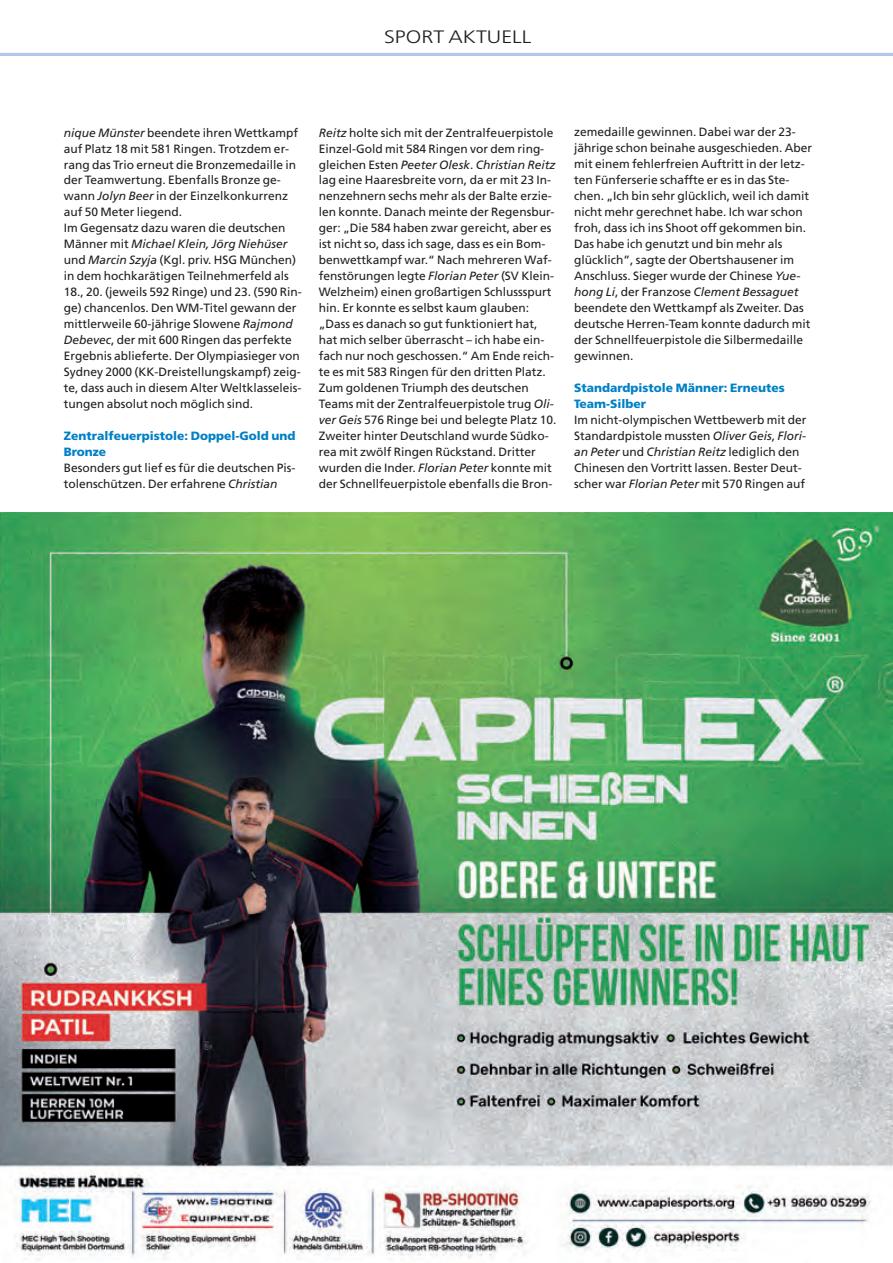
<style>
.page{position:relative;width:893px;height:1263px;background:#fff}
.page>*{position:absolute;margin:0;border:0;box-sizing:border-box;transform-origin:0 0}
.t1{font:300 18px "Frutiger LT";color:#231f20;scale:1.2 1}
.t2{font:12px/15.9px "Frutiger LT";color:#231f20}
.t3{font:900 12px/15.9px "Frutiger LT";color:#0080c5}
.s1{font-style:italic}
</style>
<div class="page">
<hr style="left:0;top:53px;width:893px;height:3px;background:#b3c8e6">
<img style="left:0;top:512px;width:893px;height:748px">
<h1 class="t1" style="left:384px;top:30px;width:124px">SPORT AKTUELL</h1>
<p class="t2" style="left:64px;top:124px;width:240px"><span class="s1">nique Münster</span> beendete ihren Wettkampf auf Platz 18 mit 581 Ringen. Trotzdem er&shy;rang das Trio erneut die Bronzemedaille in der Teamwertung. Ebenfalls Bronze ge&shy;wann <span class="s1">Jolyn Beer</span> in der Einzelkonkurrenz auf 50 Meter liegend.<br>Im Gegensatz dazu waren die deutschen Männer mit <span class="s1">Michael Klein, Jörg Niehüser </span>und <span class="s1">Marcin Szyja</span> (Kgl. priv. HSG München) in dem hochkarätigen Teilnehmerfeld als 18., 20. (jeweils 592 Ringe) und 23. (590 Rin&shy;ge) chancenlos. Den WM-Titel gewann der mittlerweile 60-jährige Slowene <span class="s1">Rajmond Debevec</span>, der mit 600 Ringen das perfekte Ergebnis ablieferte. Der Olympiasieger von Sydney 2000 (KK-Dreistellungskampf) zeig&shy;te, dass auch in diesem Alter Weltklasseleis&shy;tungen absolut noch möglich sind.</p>
<p class="t3" style="left:64px;top:428px;width:233px">Zentralfeuerpistole: Doppel-Gold und<br>Bronze</p>
<p class="t2" style="left:64px;top:460px;width:233px">Besonders gut lief es für die deutschen Pis&shy;tolenschützen. Der erfahrene <span class="s1">Christian</span></p>
<p class="t2" style="left:319px;top:124px;width:239px"><span class="s1">Reitz</span> holte sich mit der Zentralfeuerpistole Einzel-Gold mit 584 Ringen vor dem ring&shy;gleichen Esten <span class="s1">Peeter Olesk</span>. <span class="s1">Christian Reitz </span>lag eine Haaresbreite vorn, da er mit 23 In&shy;nenzehnern sechs mehr als der Balte erzie&shy;len konnte. Danach meinte der Regensbur&shy;ger: „Die 584 haben zwar gereicht, aber es ist nicht so, dass ich sage, dass es ein Bom&shy;benwettkampf war.“ Nach mehreren Waf&shy;fenstörungen legte <span class="s1">Florian Peter</span> (SV Klein-Welzheim) einen großartigen Schlussspurt hin. Er konnte es selbst kaum glauben: „Dass es danach so gut funktioniert hat, hat mich selber überrascht – ich habe ein&shy;fach nur noch geschossen.“ Am Ende reich&shy;te es mit 583 Ringen für den dritten Platz.<br>Zum goldenen Triumph des deutschen Teams mit der Zentralfeuerpistole trug <span class="s1">Oli&shy;ver Geis</span> 576 Ringe bei und belegte Platz 10.<br>Zweiter hinter Deutschland wurde Südko&shy;rea mit zwölf Ringen Rückstand. Dritter wurden die Inder. <span class="s1">Florian Peter</span> konnte mit der Schnellfeuerpistole ebenfalls die Bron-</p>
<p class="t2" style="left:574px;top:124px;width:240px">zemedaille gewinnen. Dabei war der 23- jährige schon beinahe ausgeschieden. Aber mit einem fehlerfreien Auftritt in der letz&shy;ten Fünferserie schaffte er es in das Ste&shy;chen. „Ich bin sehr glücklich, weil ich damit nicht mehr gerechnet habe. Ich war schon froh, dass ich ins Shoot off gekommen bin.<br>Das habe ich genutzt und bin mehr als glücklich”, sagte der Obertshausener im Anschluss. Sieger wurde der Chinese <span class="s1">Yue&shy;hong Li</span>, der Franzose <span class="s1">Clement Bessaguet </span>beendete den Wettkampf als Zweiter. Das deutsche Herren-Team konnte dadurch mit der Schnellfeuerpistole die Silbermedaille gewinnen.</p>
<p class="t3" style="left:574px;top:380px;width:212px">Standardpistole Männer: Erneutes<br>Team-Silber</p>
<p class="t2" style="left:574px;top:412px;width:234px">Im nicht-olympischen Wettbewerb mit der Standardpistole mussten <span class="s1">Oliver Geis</span>, <span class="s1">Flori&shy;an Peter</span> und <span class="s1">Christian Reitz</span> lediglich den Chinesen den Vortritt lassen. Bester Deut&shy;scher war <span class="s1">Florian Peter</span> mit 570 Ringen auf</p>
</div>
